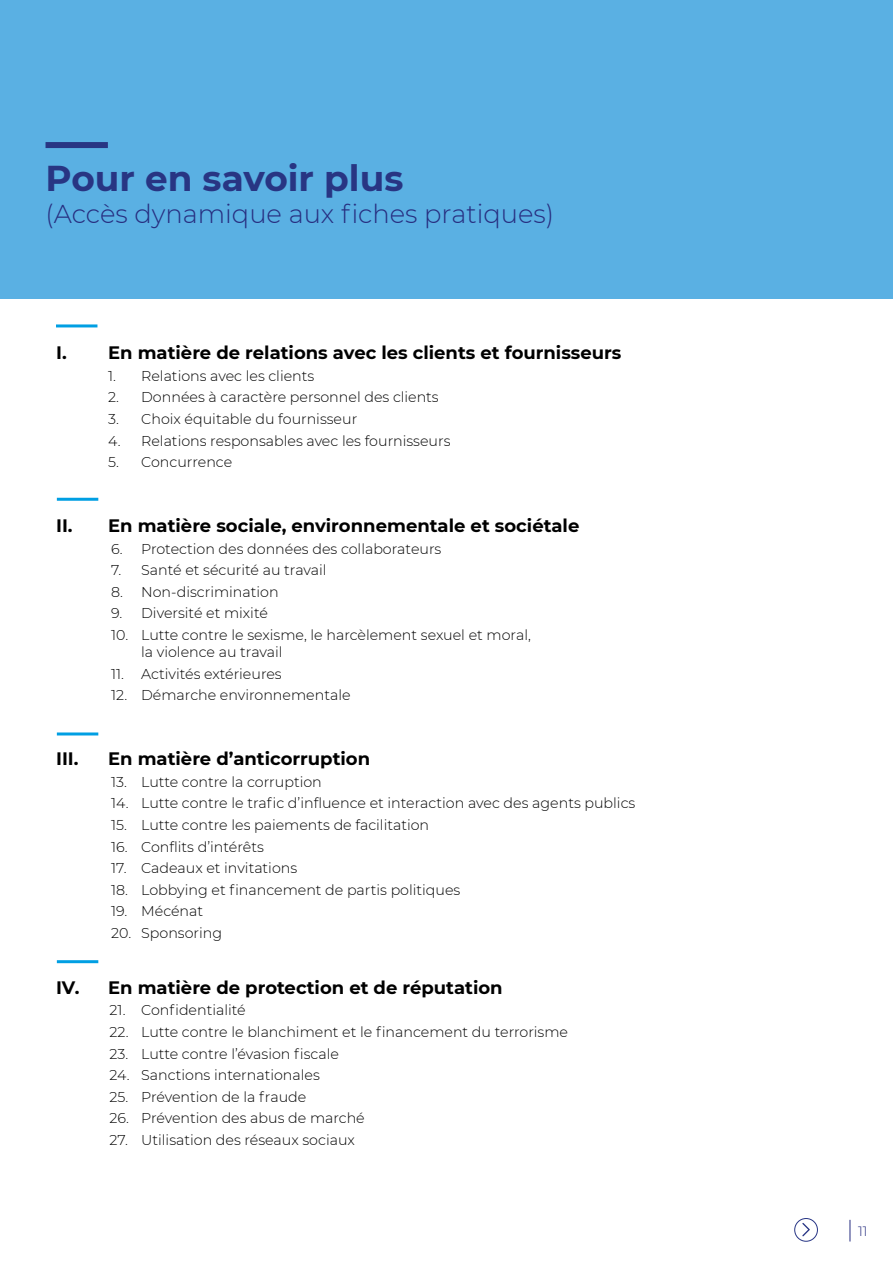
<style>
.page{position:relative;width:893px;height:1263px;background:#fff}
.page>*{position:absolute;margin:0;border:0;box-sizing:border-box;transform-origin:0 0}
.t1{font:700 35.85px "Montserrat";color:#283583}
.t2{font:300 25.8px "Montserrat";color:#272e80}
.t3{font:700 18px "Montserrat";color:#000}
.t4{font:300 14.25px/17.1px "Montserrat";color:#000}
.t5{font:300 13.5px "Montserrat";color:#272e80}
</style>
<div class="page">
<svg style="left:850px;top:1220px;width:1px;height:21px"></svg>
<div style="left:0;top:0;width:893px;height:298px;background:#5ab0e3"></div>
<div style="left:46px;top:142px;width:62px;height:6px;background:#283583"></div>
<hr style="left:57px;top:498px;width:41px;height:3px;background:#009fe3">
<hr style="left:57px;top:732px;width:41px;height:3px;background:#009fe3">
<hr style="left:57px;top:960px;width:41px;height:3px;background:#009fe3">
<hr style="left:56px;top:324px;width:41px;height:3px;background:#009fe3">
<svg style="left:802px;top:1223px;width:8px;height:13px"></svg>
<div style="left:794px;top:1218px;width:24px;height:23px;border:1px solid #273585;border-radius:50%"></div>
<h1 class="t1" style="left:46px;top:152px;width:359px">Pour en savoir plus</h1>
<h2 class="t2" style="left:46px;top:196px;width:510px">(Accès dynamique aux fiches pratiques)</h2>
<p class="t3" style="left:56px;top:340px;width:567px">I. En matière de relations avec les clients et fournisseurs</p>
<p class="t4" style="left:108px;top:367px;width:208px">1. Relations avec les clients</p>
<p class="t4" style="left:108px;top:388px;width:332px">2. Données à caractère personnel des clients</p>
<p class="t4" style="left:108px;top:410px;width:251px">3. Choix équitable du fournisseur</p>
<p class="t4" style="left:108px;top:431px;width:344px">4. Relations responsables avec les fournisseurs</p>
<p class="t4" style="left:108px;top:453px;width:126px">5. Concurrence</p>
<p class="t3" style="left:56px;top:513px;width:525px">II. En matière sociale, environnementale et sociétale</p>
<p class="t4" style="left:111px;top:539px;width:332px">6. Protection des données des collaborateurs</p>
<p class="t4" style="left:111px;top:561px;width:217px">7. Santé et sécurité au travail</p>
<p class="t4" style="left:111px;top:583px;width:169px">8. Non-discrimination</p>
<p class="t4" style="left:111px;top:604px;width:158px">9. Diversité et mixité</p>
<p class="t4" style="left:141px;top:626px;width:391px;text-indent:-30px">10. Lutte contre le sexisme, le harcèlement sexuel et moral, la violence au travail</p>
<p class="t4" style="left:111px;top:665px;width:172px">11. Activités extérieures</p>
<p class="t4" style="left:111px;top:686px;width:241px">12. Démarche environnementale</p>
<p class="t3" style="left:56px;top:746px;width:24px">III.</p>
<p class="t3" style="left:108px;top:746px;width:264px">En matière d’anticorruption</p>
<p class="t4" style="left:111px;top:773px;width:212px">13. Lutte contre la corruption</p>
<p class="t4" style="left:111px;top:794px;width:526px">14. Lutte contre le trafic d’influence et interaction avec des agents publics</p>
<p class="t4" style="left:111px;top:816px;width:320px">15. Lutte contre les paiements de facilitation</p>
<p class="t4" style="left:111px;top:837px;width:154px">16. Conflits d’intérêts</p>
<p class="t4" style="left:111px;top:859px;width:188px">17. Cadeaux et invitations</p>
<p class="t4" style="left:111px;top:881px;width:351px">18. Lobbying et financement de partis politiques</p>
<p class="t4" style="left:111px;top:902px;width:94px">19. Mécénat</p>
<p class="t4" style="left:111px;top:924px;width:112px">20. Sponsoring</p>
<p class="t3" style="left:56px;top:974px;width:448px">IV. En matière de protection et de réputation</p>
<p class="t4" style="left:110px;top:1001px;width:138px">21. Confidentialité</p>
<p class="t4" style="left:110px;top:1023px;width:460px">22. Lutte contre le blanchiment et le financement du terrorisme</p>
<p class="t4" style="left:110px;top:1044px;width:231px">23. Lutte contre l’évasion fiscale</p>
<p class="t4" style="left:110px;top:1066px;width:212px">24. Sanctions internationales</p>
<p class="t4" style="left:110px;top:1088px;width:198px">25. Prévention de la fraude</p>
<p class="t4" style="left:110px;top:1109px;width:257px">26. Prévention des abus de marché</p>
<p class="t4" style="left:110px;top:1131px;width:247px">27. Utilisation des réseaux sociaux</p>
<p class="t5" style="left:858px;top:1222px;width:11px">11</p>
</div>
